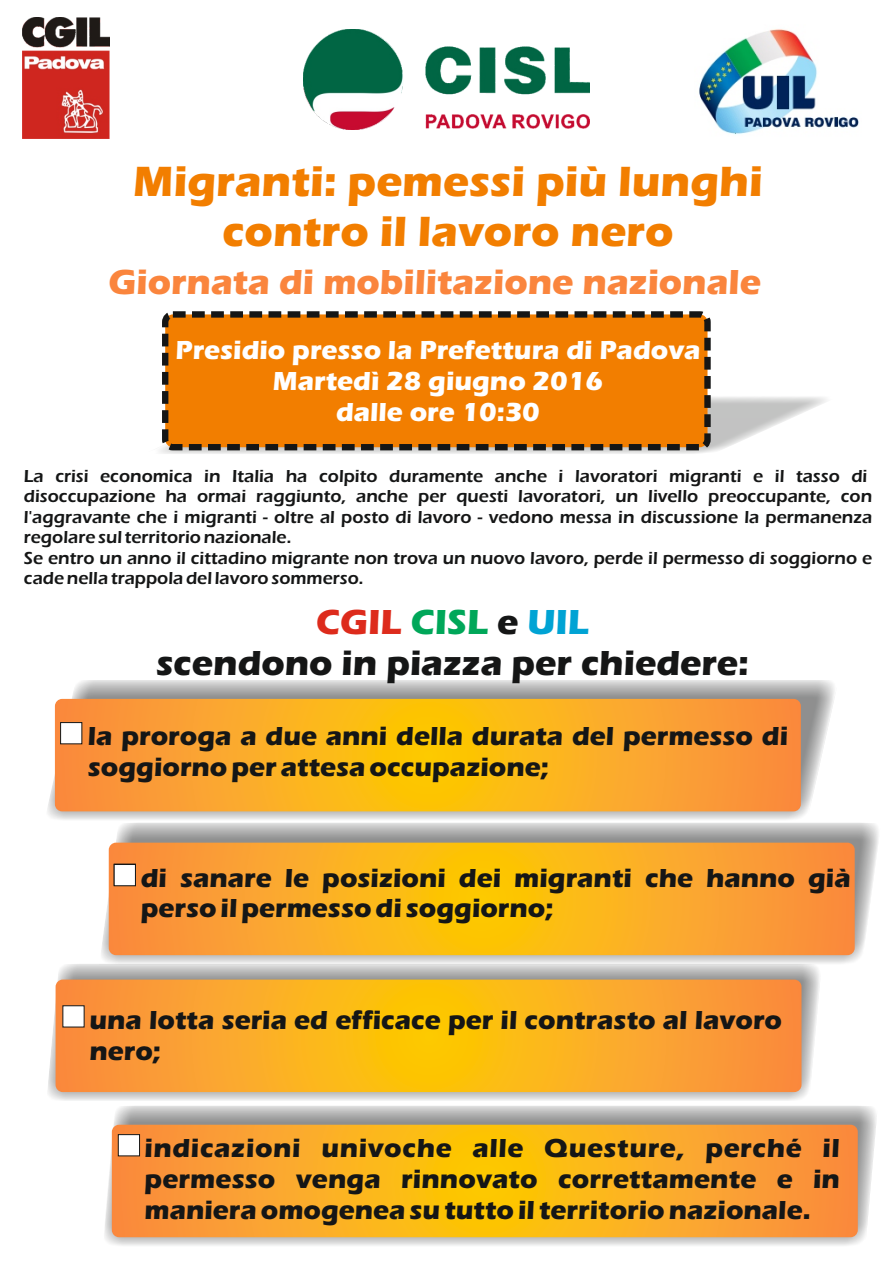
<style>
.page{position:relative;width:893px;height:1263px;background:#fff}
.page>*{position:absolute;margin:0;border:0;box-sizing:border-box;transform-origin:0 0}
.t1{font:700 43.8px/50.2px "Eras ITC";color:#f27e00;text-align:center}
.t2{font:700 36px "Eras ITC";color:#fa853d}
.t3{font:700 36px/41.2px "Eras ITC";color:#151616}
.t4{font:700 36px "Eras ITC";color:#dd2b1c}
.t5{font:700 27px/30.9px "Eras ITC";color:#151616}
.t6{font:700 27px/30.9px "Eras ITC";color:#fff;text-align:center}
.t7{font:600 18px/20.4px "Eras ITC";color:#151616}
.s1{color:#00a759}
.s2{color:#00a3d4}
</style>
<div class="page">
<svg style="left:48px;top:964px;width:772px;height:137px;background:#c9c9c8"></svg>
<svg style="left:56px;top:979px;width:745px;height:113px;background:#faaa26"></svg>
<div style="left:62px;top:1005px;width:23px;height:22px;background:#fff"></div>
<svg style="left:101px;top:823px;width:777px;height:141px;background:#c2c1bf"></svg>
<svg style="left:109px;top:843px;width:746px;height:112px;background:#fbaa25"></svg>
<svg style="left:47px;top:680px;width:788px;height:140px;background:#c6c5c3"></svg>
<svg style="left:55px;top:699px;width:746px;height:112px;background:#fbaa26"></svg>
<img style="left:304px;top:29px;width:285px;height:101px">
<img style="left:699px;top:29px;width:160px;height:106px">
<img style="left:22px;top:18px;width:88px;height:120px">
<svg style="left:160px;top:397px;width:666px;height:57px"></svg>
<div style="left:162px;top:311px;width:549px;height:139px;background:#f27e00;border:6px dashed #151616;border-radius:8px"></div>
<svg style="left:104px;top:1106px;width:773px;height:140px;background:#c3c1bf"></svg>
<svg style="left:112px;top:1125px;width:746px;height:112px;background:#fbaa26"></svg>
<div style="left:60px;top:722px;width:22px;height:22px;background:#fff;border:1px solid #151616"></div>
<div style="left:114px;top:864px;width:22px;height:22px;background:#fff;border:1px solid #151616"></div>
<div style="left:118px;top:1134px;width:22px;height:22px;background:#fff;border:1px solid #151616"></div>
<h1 class="t1" style="left:133px;top:160px;width:631px">Migranti: pemessi più lunghi contro il lavoro nero</h1>
<h2 class="t2" style="left:108px;top:268px;width:654px">Giornata di mobilitazione nazionale</h2>
<h3 class="t6" style="left:175px;top:337px;width:527px">Presidio presso la Prefettura di Padova<br>Martedì 28 giugno 2016<br>dalle ore 10:30</h3>
<p class="t7" style="left:24px;top:467px;width:850px">La crisi economica in Italia ha colpito duramente anche i lavoratori migranti e il tasso di disoccupazione ha ormai raggiunto, anche per questi lavoratori, un livello preoccupante, con l'aggravante che i migranti - oltre al posto di lavoro - vedono messa in discussione la permanenza regolare sul territorio nazionale.<br>Se entro un anno il cittadino migrante non trova un nuovo lavoro, perde il permesso di soggiorno e cade nella trappola del lavoro sommerso.</p>
<h2 class="t4" style="left:316px;top:608px;width:274px">CGIL <span class="s1">CISL</span> <span class="s2">UIL</span></h2>
<h2 class="t3" style="left:156px;top:605px;width:594px;text-indent:341px">e<br>scendono in piazza per chiedere:</h2>
<h3 class="t5" style="left:88px;top:723px;width:702px">la proroga a due anni della durata del permesso di soggiorno per attesa occupazione;</h3>
<h3 class="t5" style="left:141px;top:865px;width:711px">di sanare le posizioni dei migranti che hanno già perso il permesso di soggiorno;</h3>
<h3 class="t5" style="left:90px;top:1007px;width:694px">una lotta seria ed efficace per il contrasto al lavoro nero;</h3>
<h3 class="t5" style="left:145px;top:1135px;width:697px;text-align:justify">indicazioni univoche alle Questure, perché il permesso venga rinnovato correttamente e in maniera omogenea su tutto il territorio nazionale.</h3>
</div>
